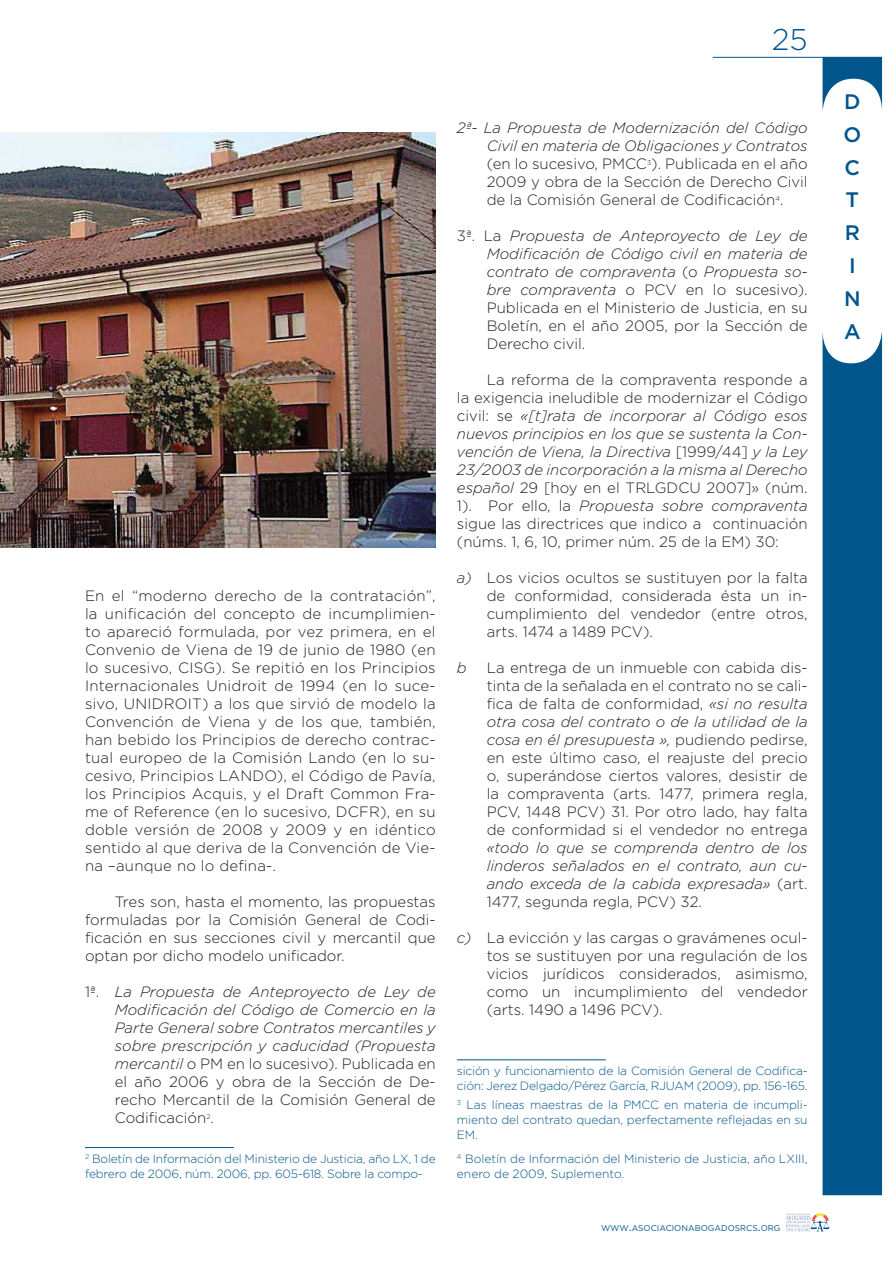
<style>
.page{position:relative;width:893px;height:1263px;background:#fff}
.page>*{position:absolute;margin:0;border:0;box-sizing:border-box;transform-origin:0 0}
.t1{font:300 30px "Gotham";color:#00558d}
.t2{font:500 21px/33px "Gotham";color:#00558d}
.t3{font:300 15px/18px "Gotham";color:#231f20;text-align:justify}
.t4{font:italic 300 15px/18px "Gotham";color:#231f20;text-align:justify}
.t5{font:300 12px/15px "Gotham";letter-spacing:-.015em;color:#00558d}
.t6{font:8.4px "Gotham";color:#00558d}
.s1{font-style:normal}
.s2{font-style:italic}
.s3{font-size:12px}
</style>
<div class="page">
<hr style="left:713px;top:57px;width:169px;height:1px;background:#00558d">
<svg style="left:822px;top:57px;width:61px;height:53px"></svg>
<svg style="left:822px;top:332px;width:60px;height:863px;background:#236c9c"></svg>
<svg style="left:786px;top:1213px;width:43px;height:18px"></svg>
<hr style="left:85px;top:1147px;width:149px;height:1px;background:#00558d">
<hr style="left:457px;top:1060px;width:149px;height:1px;background:#00558d">
<img style="left:0;top:132px;width:436px;height:415px">
<h1 class="t1" style="left:772px;top:28px;width:37px">25</h1>
<p class="t3" style="left:85px;top:588px;width:352px">En el “moderno derecho de la contratación”, la unificación del concepto de incumplimien&shy;to apareció formulada, por vez primera, en el Convenio de Viena de 19 de junio de 1980 (en lo sucesivo, CISG). Se repitió en los Principios Internacionales Unidroit de 1994 (en lo suce&shy;sivo, UNIDROIT) a los que sirvió de modelo la Convención de Viena y de los que, también, han bebido los Principios de derecho contrac&shy;tual europeo de la Comisión Lando (en lo su&shy;cesivo, Principios LANDO), el Código de Pavía, los Principios Acquis, y el Draft Common Fra&shy;me of Reference (en lo sucesivo, DCFR), en su doble versión de 2008 y 2009 y en idéntico sentido al que deriva de la Convención de Vie&shy;na –aunque no lo defina-.</p>
<p class="t3" style="left:85px;top:894px;width:352px;text-indent:30px">Tres son, hasta el momento, las propuestas formuladas por la Comisión General de Codi&shy;ficación en sus secciones civil y mercantil que optan por dicho modelo unificador.</p>
<p class="t4" style="left:115px;top:984px;width:322px;text-indent:-30px"><span class="s1">1ª.</span> La Propuesta de Anteproyecto de Ley de Modificación del Código de Comercio en la Parte General sobre Contratos mercantiles y sobre prescripción y caducidad (Propuesta mercantil <span class="s1">o PM en lo sucesivo). Publicada en el año 2006 y obra de la Sección de De&shy;recho Mercantil de la Comisión General de Codificación</span><sup>2</sup><span class="s1">.</span></p>
<p class="t5" style="left:85px;top:1152px;width:352px"><sup>2</sup> Boletín de Información del Ministerio de Justicia, año LX, 1 de febrero de 2006, núm. 2006, pp. 605-618. Sobre la compo-</p>
<p class="t3" style="left:487px;top:120px;width:322px;text-indent:-30px"><span class="s2">2ª- La Propuesta de Modernización del Código Civil en materia de Obligaciones y Contratos </span>(en lo sucesivo, PMCC<sup>3</sup>). Publicada en el año 2009 y obra de la Sección de Derecho Civil de la Comisión General de Codificación<sup>4</sup>.</p>
<p class="t4" style="left:487px;top:228px;width:322px;text-indent:-30px"><span class="s1">3ª. La</span> Propuesta de Anteproyecto de Ley de Modificación de Código civil en materia de contrato de compraventa <span class="s1">(o</span> Propuesta so&shy;bre compraventa <span class="s1">o PCV en lo sucesivo).<br>Publicada en el Ministerio de Justicia, en su Boletín, en el año 2005, por la Sección de Derecho civil.</span></p>
<p class="t3" style="left:457px;top:372px;width:352px;text-indent:30px">La reforma de la compraventa responde a la exigencia ineludible de modernizar el Código civil: se <span class="s2">«[t]rata de incorporar al Código esos nuevos principios en los que se sustenta la Con&shy;vención de Viena, la Directiva</span> [1999/44] <span class="s2">y la Ley 23/2003 de incorporación a la misma al Derecho español</span> 29 [hoy en el TRLGDCU 2007]» (núm.<br>1). Por ello, la <span class="s2">Propuesta sobre compraventa </span>sigue las directrices que indico a continuación (núms. 1, 6, 10, primer núm. 25 de la EM) 30:</p>
<p class="t3" style="left:487px;top:570px;width:322px;text-indent:-30px"><span class="s2">a)</span> Los vicios ocultos se sustituyen por la falta de conformidad, considerada ésta un in&shy;cumplimiento del vendedor (entre otros, arts. 1474 a 1489 PCV).</p>
<p class="t4" style="left:457px;top:660px;width:11px">b</p>
<p class="t3" style="left:487px;top:660px;width:322px">La entrega de un inmueble con cabida dis&shy;tinta de la señalada en el contrato no se cali&shy;fica de falta de conformidad, <span class="s2">«si no resulta otra cosa del contrato o de la utilidad de la cosa en él presupuesta »,</span> pudiendo pedirse, en este último caso, el reajuste del precio o, superándose ciertos valores, desistir de la compraventa (arts. 1477, primera regla, PCV, 1448 PCV) 31. Por otro lado, hay falta de conformidad si el vendedor no entrega</p>
<p class="t4" style="left:487px;top:840px;width:322px">«todo lo que se comprenda dentro de los linderos señalados en el contrato, aun cu&shy;ando exceda de la cabida expresada» <span class="s1">(art.<br>1477, segunda regla, PCV) 32.</span></p>
<p class="t3" style="left:487px;top:930px;width:322px;text-indent:-30px"><span class="s2">c)</span> La evicción y las cargas o gravámenes ocul&shy;tos se sustituyen por una regulación de los vicios jurídicos considerados, asimismo, como un incumplimiento del vendedor (arts. 1490 a 1496 PCV).</p>
<p class="t5" style="left:457px;top:1064px;width:352px">sición y funcionamiento de la Comisión General de Codifica&shy;ción: Jerez Delgado/Pérez García, RJUAM (2009), pp. 156-165.</p>
<p class="t5" style="left:457px;top:1098px;width:352px;text-align:justify"><sup>3</sup> Las líneas maestras de la PMCC en materia de incumpli&shy;miento del contrato quedan, perfectamente reflejadas en su EM.</p>
<p class="t5" style="left:457px;top:1152px;width:352px"><sup>4</sup> Boletín de Información del Ministerio de Justicia, año LXIII, enero de 2009, Suplemento.</p>
<p class="t6" style="left:601px;top:1226px;width:181px">WWW<span class="s3">.</span>ASOCIACIONABOGADOSRCS<span class="s3">.</span>ORG</p>
<h2 class="t2" style="left:843px;top:86px;width:19px">D<br>O<br>C<br>T<br>R<br>I<br>N<br>A</h2>
</div>
